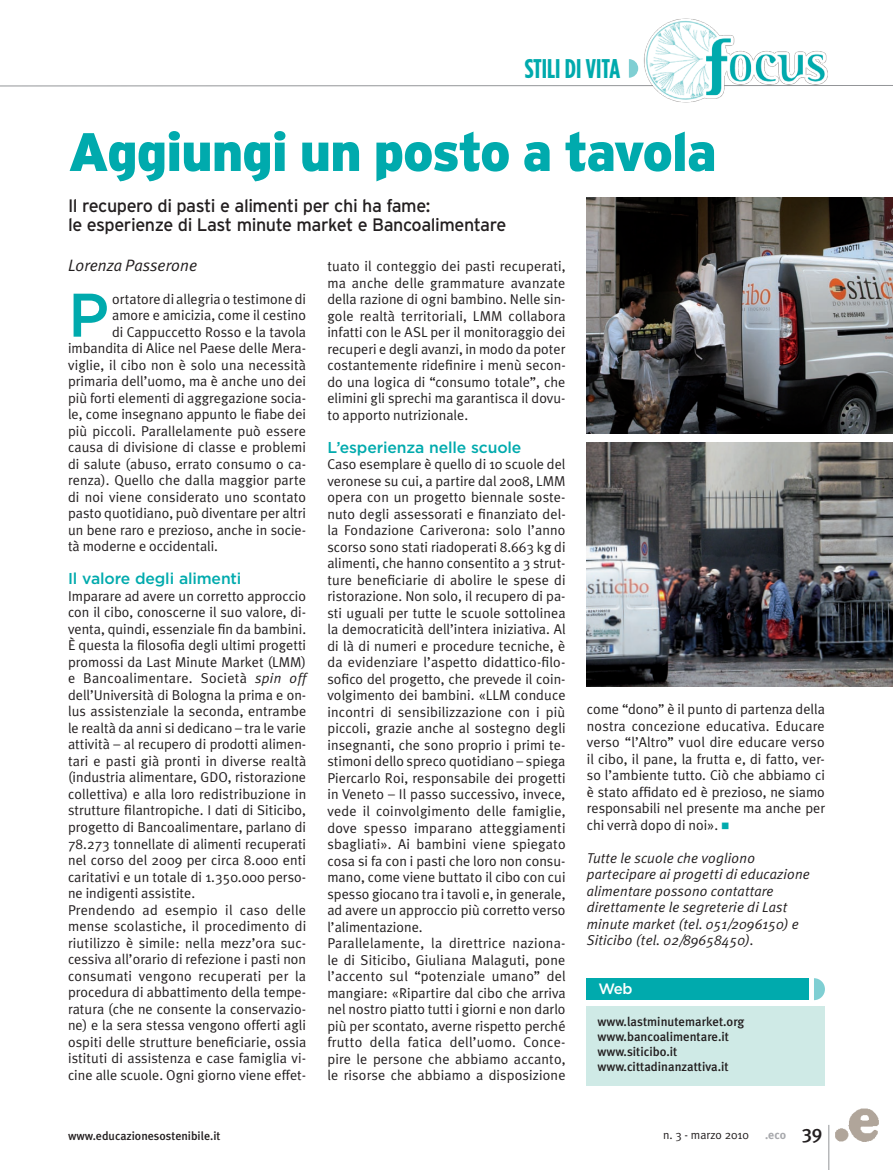
<style>
.page{position:relative;width:893px;height:1170px;background:#fff}
.page>*{position:absolute;margin:0;border:0;box-sizing:border-box;transform-origin:0 0}
.t1{font:500 61.35px "Gotham";color:#00aaad}
.t2{font:900 54px "Interstate";letter-spacing:-.025em;color:#00aaad}
.t3{font:700 27px "Gotham Condensed";color:#00aaad}
.t4{font:18px/19.5px "Interstate";letter-spacing:-.025em;color:#231f20}
.t5{font:italic 16.5px "Meta Plus Normal";color:#231f20}
.t6{font:500 15.75px "Gotham";letter-spacing:-.01em;color:#00aaad}
.t7{font:500 15px "Gotham";color:#fff}
.t8{font:14.25px/16.5px "Meta Plus Normal";color:#231f20}
.t9{font:italic 14.25px/16.5px "Meta Plus Normal";letter-spacing:.01em;color:#231f20}
.t10{font:500 12.75px/15px "Meta Plus";color:#231f20}
.t11{font:500 12px "Meta Plus";color:#231f20}
.t12{font:12px "Meta Plus Normal";color:#231f20}
.t13{font:700 12px "Meta Plus";color:#a8a9ad}
.s1{font-style:italic}
.s2{color:#00aaad}
.s3{font-weight:500;font-size:19.5px;color:#231f20}
</style>
<div class="page">
<hr style="left:828px;top:1124px;width:1px;height:45px;background:#939598">
<img style="left:835px;top:1108px;width:44px;height:33px">
<svg style="left:0;top:85px;width:893px;height:2px"></svg>
<img style="left:640px;top:18px;width:227px;height:85px">
<div style="left:587px;top:978px;width:222px;height:21px;background:#00aaad"></div>
<div style="left:587px;top:1005px;width:238px;height:80px;background:#cfeae6"></div>
<svg style="left:814px;top:978px;width:11px;height:22px"></svg>
<svg style="left:629px;top:59px;width:9px;height:19px"></svg>
<img style="left:587px;top:197px;width:306px;height:237px">
<img style="left:587px;top:442px;width:306px;height:244px">
<h3 class="t3" style="left:525px;top:54px;width:97px">STILI DI VITA</h3>
<h2 class="t2" style="left:68px;top:121px;width:650px">Aggiungi un posto a tavola</h2>
<p class="t4" style="left:68px;top:195px;width:440px">Il recupero di pasti e alimenti per chi ha fame:<br>le esperienze di Last minute market e Bancoalimentare</p>
<p class="t5" style="left:68px;top:255px;width:131px">Lorenza Passerone</p>
<h1 class="t1" style="left:68px;top:280px;width:43px">P</h1>
<p class="t8" style="left:112px;top:290px;width:196px">ortatore di allegria o testimone di</p>
<p class="t8" style="left:112px;top:307px;width:196px">amore e amicizia, come il cestino</p>
<p class="t8" style="left:112px;top:323px;width:196px">di Cappuccetto Rosso e la tavola</p>
<p class="t8" style="left:68px;top:340px;width:240px">imbandita di Alice nel Paese delle Mera-</p>
<p class="t8" style="left:68px;top:356px;width:239px">viglie, il cibo non è solo una necessità</p>
<p class="t8" style="left:68px;top:373px;width:240px">primaria dell’uomo, ma è anche uno dei</p>
<p class="t8" style="left:68px;top:389px;width:240px">più forti elementi di aggregazione socia-</p>
<p class="t8" style="left:68px;top:406px;width:240px">le, come insegnano appunto le fiabe dei</p>
<p class="t8" style="left:68px;top:422px;width:239px">più piccoli. Parallelamente può essere</p>
<p class="t8" style="left:68px;top:439px;width:239px">causa di divisione di classe e problemi</p>
<p class="t8" style="left:68px;top:455px;width:240px">di salute (abuso, errato consumo o ca-</p>
<p class="t8" style="left:68px;top:472px;width:239px">renza). Quello che dalla maggior parte</p>
<p class="t8" style="left:68px;top:488px;width:240px">di noi viene considerato uno scontato</p>
<p class="t8" style="left:68px;top:505px;width:240px">pasto quotidiano, può diventare per altri</p>
<p class="t8" style="left:68px;top:521px;width:240px">un bene raro e prezioso, anche in socie-</p>
<p class="t8" style="left:68px;top:538px;width:152px">tà moderne e occidentali.</p>
<p class="t6" style="left:68px;top:569px;width:175px">Il valore degli alimenti</p>
<p class="t8" style="left:68px;top:587px;width:240px">Imparare ad avere un corretto approccio con il cibo, conoscerne il suo valore, di&shy;venta, quindi, essenziale fin da bambini.<br>È questa la filosofia degli ultimi progetti promossi da Last Minute Market (LMM) e Bancoalimentare. Società <span class="s1">spin off </span>dell’Università di Bologna la prima e on&shy;lus assistenziale la seconda, entrambe le realtà da anni si dedicano – tra le varie attività – al recupero di prodotti alimen&shy;tari e pasti già pronti in diverse realtà (industria alimentare, GDO, ristorazione collettiva) e alla loro redistribuzione in strutture filantropiche. I dati di Siticibo, progetto di Bancoalimentare, parlano di 78.273 tonnellate di alimenti recuperati nel corso del 2009 per circa 8.000 enti caritativi e un totale di 1.350.000 perso&shy;ne indigenti assistite.<br>Prendendo ad esempio il caso delle mense scolastiche, il procedimento di riutilizzo è simile: nella mezz’ora suc&shy;cessiva all’orario di refezione i pasti non consumati vengono recuperati per la procedura di abbattimento della tempe&shy;ratura (che ne consente la conservazio&shy;ne) e la sera stessa vengono offerti agli ospiti delle strutture beneficiarie, ossia istituti di assistenza e case famiglia vi&shy;cine alle scuole. Ogni giorno viene effet-</p>
<p class="t8" style="left:327px;top:258px;width:240px;text-align:justify">tuato il conteggio dei pasti recuperati, ma anche delle grammature avanzate della razione di ogni bambino. Nelle sin&shy;gole realtà territoriali, LMM collabora infatti con le ASL per il monitoraggio dei recuperi e degli avanzi, in modo da poter costantemente ridefinire i menù secon&shy;do una logica di “consumo totale”, che elimini gli sprechi ma garantisca il dovu&shy;to apporto nutrizionale.</p>
<p class="t6" style="left:327px;top:438px;width:195px">L’esperienza nelle scuole</p>
<p class="t8" style="left:327px;top:456px;width:240px">Caso esemplare è quello di 10 scuole del veronese su cui, a partire dal 2008, LMM opera con un progetto biennale soste&shy;nuto degli assessorati e finanziato del&shy;la Fondazione Cariverona: solo l’anno scorso sono stati riadoperati 8.663 kg di alimenti, che hanno consentito a 3 strut&shy;ture beneficiarie di abolire le spese di ristorazione. Non solo, il recupero di pa&shy;sti uguali per tutte le scuole sottolinea la democraticità dell’intera iniziativa. Al di là di numeri e procedure tecniche, è da evidenziare l’aspetto didattico-filo&shy;sofico del progetto, che prevede il coin&shy;volgimento dei bambini. «LLM conduce incontri di sensibilizzazione con i più piccoli, grazie anche al sostegno degli insegnanti, che sono proprio i primi te&shy;stimoni dello spreco quotidiano – spiega Piercarlo Roi, responsabile dei progetti in Veneto – Il passo successivo, invece, vede il coinvolgimento delle famiglie, dove spesso imparano atteggiamenti sbagliati». Ai bambini viene spiegato cosa si fa con i pasti che loro non consu&shy;mano, come viene buttato il cibo con cui spesso giocano tra i tavoli e, in generale, ad avere un approccio più corretto verso l’alimentazione.<br>Parallelamente, la direttrice naziona&shy;le di Siticibo, Giuliana Malaguti, pone l’accento sul “potenziale umano” del mangiare: «Ripartire dal cibo che arriva nel nostro piatto tutti i giorni e non darlo più per scontato, averne rispetto perché frutto della fatica dell’uomo. Conce&shy;pire le persone che abbiamo accanto, le risorse che abbiamo a disposizione</p>
<p class="t8" style="left:587px;top:700px;width:240px;text-align:justify">come “dono” è il punto di partenza della nostra concezione educativa. Educare verso “l’Altro” vuol dire educare verso il cibo, il pane, la frutta e, di fatto, ver&shy;so l’ambiente tutto. Ciò che abbiamo ci è stato affidato ed è prezioso, ne siamo responsabili nel presente ma anche per chi verrà dopo di noi». <span class="s2">■</span></p>
<p class="t9" style="left:587px;top:849px;width:225px">Tutte le scuole che vogliono partecipare ai progetti di educazione alimentare possono contattare direttamente le segreterie di Last minute market (tel. 051/2096150) e Siticibo (tel. 02/89658450).</p>
<p class="t7" style="left:598px;top:980px;width:36px">Web</p>
<p class="t10" style="left:597px;top:1014px;width:148px">www.lastminutemarket.org www.bancoalimentare.it www.siticibo.it www.cittadinanzattiva.it</p>
<p class="t11" style="left:68px;top:1128px;width:154px">www.educazionesostenibile.it</p>
<p class="t12" style="left:663px;top:1128px;width:87px">n. 3 - marzo 2010</p>
<p class="t13" style="left:765px;top:1128px;width:59px">.eco <span class="s3">39</span></p>
</div>
